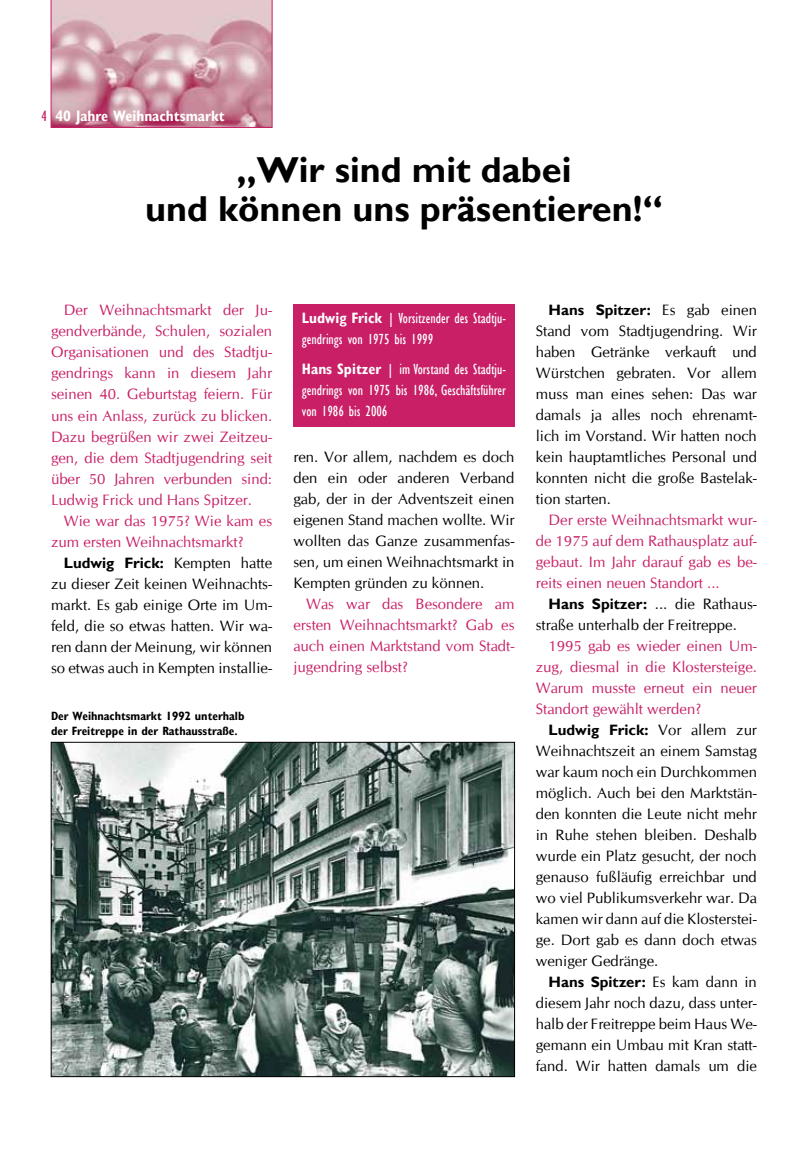
<style>
.page{position:relative;width:808px;height:1149px;background:#fff}
.page>*{position:absolute;margin:0;border:0;box-sizing:border-box;transform-origin:0 0}
.t1{font:700 36px/39px "Gill Sans";color:#000;text-align:center}
.t2{font:15px/21px "CG Omega";color:#000;text-align:justify}
.t3{font:15px/21px "CG Omega";color:#c81f66;text-align:justify}
.t4{font:condensed 15px/21px "Gill Sans";color:#fff}
.t5{font:700 15px "Gill Sans";color:#000}
.t6{font:700 condensed 15px "Gill Sans";color:#fff}
.t7{font:700 condensed 12px/15px "Gill Sans";color:#000}
.s1{font-weight:400;color:#c81f66}
.s2{font-family:"CG Omega";font-weight:400}
.s3{font-weight:700}
.s4{font-family:"Gill Sans";font-weight:700}
</style>
<div class="page">
<svg style="left:51px;top:0;width:221px;height:128px;background:#d1a0ad"></svg>
<div style="left:293px;top:304px;width:221px;height:123px;background:#c81f66"></div>
<img style="left:53px;top:743px;width:460px;height:331px">
<div style="left:51px;top:741px;width:464px;height:335px;border:1px solid #000"></div>
<p class="t6" style="left:41px;top:107px;width:185px"><span class="s1">4</span> 40 Jahre Weihnachtsmarkt</p>
<h1 class="t1" style="left:145px;top:152px;width:519px">„Wir sind mit dabei<br>und können uns präsentieren!“</h1>
<p class="t3" style="left:51px;top:300px;width:223px;text-indent:13px">Der Weihnachtsmarkt der Ju&shy;gendverbände, Schulen, sozialen Organisationen und des Stadtju&shy;gendrings kann in diesem Jahr seinen 40. Geburtstag feiern. Für uns ein Anlass, zurück zu blicken.<br>Dazu begrüßen wir zwei Zeitzeu&shy;gen, die dem Stadtjugendring seit über 50 Jahren verbunden sind:<br>Ludwig Frick und Hans Spitzer.</p>
<p class="t3" style="left:51px;top:510px;width:223px;text-indent:13px">Wie war das 1975? Wie kam es zum ersten Weihnachtsmarkt?</p>
<p class="t5" style="left:64px;top:553px;width:210px">Ludwig Frick: <span class="s2">Kempten hatte</span></p>
<p class="t2" style="left:51px;top:573px;width:223px">zu dieser Zeit keinen Weihnachts&shy;markt. Es gab einige Orte im Um&shy;feld, die so etwas hatten. Wir wa&shy;ren dann der Meinung, wir können so etwas auch in Kempten installie-</p>
<p class="t7" style="left:51px;top:708px;width:195px">Der Weihnachtsmarkt 1992 unterhalb der Freitreppe in der Rathausstraße.</p>
<p class="t4" style="left:302px;top:308px;width:206px"><span class="s3">Ludwig Frick</span> | Vorsitzender des Stadtju&shy;gendrings von 1975 bis 1999</p>
<p class="t4" style="left:302px;top:358px;width:206px;text-align:justify"><span class="s3">Hans Spitzer</span> | im Vorstand des Stadtju&shy;gendrings von 1975 bis 1986, Geschäftsführer von 1986 bis 2006</p>
<p class="t2" style="left:293px;top:446px;width:223px">ren. Vor allem, nachdem es doch den ein oder anderen Verband gab, der in der Adventszeit einen eigenen Stand machen wollte. Wir wollten das Ganze zusammenfas&shy;sen, um einen Weihnachtsmarkt in Kempten gründen zu können.</p>
<p class="t3" style="left:293px;top:593px;width:223px;text-indent:13px">Was war das Besondere am ersten Weihnachtsmarkt? Gab es auch einen Marktstand vom Stadt&shy;jugendring selbst?</p>
<p class="t5" style="left:549px;top:300px;width:210px">Hans Spitzer: <span class="s2">Es gab einen</span></p>
<p class="t2" style="left:536px;top:320px;width:223px">Stand vom Stadtjugendring. Wir haben Getränke verkauft und Würstchen gebraten. Vor allem muss man eines sehen: Das war damals ja alles noch ehrenamt&shy;lich im Vorstand. Wir hatten noch kein hauptamtliches Personal und konnten nicht die große Bastelak&shy;tion starten.</p>
<p class="t3" style="left:536px;top:509px;width:223px;text-indent:13px">Der erste Weihnachtsmarkt wur&shy;de 1975 auf dem Rathausplatz auf&shy;gebaut. Im Jahr darauf gab es be&shy;reits einen neuen Standort ...</p>
<p class="t2" style="left:536px;top:593px;width:223px;text-indent:13px"><span class="s4">Hans Spitzer:</span> ... die Rathaus&shy;straße unterhalb der Freitreppe.</p>
<p class="t3" style="left:536px;top:635px;width:223px;text-indent:13px">1995 gab es wieder einen Um&shy;zug, diesmal in die Klostersteige.<br>Warum musste erneut ein neuer Standort gewählt werden?</p>
<p class="t5" style="left:549px;top:720px;width:210px">Ludwig Frick: <span class="s2">Vor allem zur</span></p>
<p class="t2" style="left:536px;top:740px;width:223px">Weihnachtszeit an einem Samstag war kaum noch ein Durchkommen möglich. Auch bei den Marktstän&shy;den konnten die Leute nicht mehr in Ruhe stehen bleiben. Deshalb wurde ein Platz gesucht, der noch genauso fußläufig erreichbar und wo viel Publikumsverkehr war. Da kamen wir dann auf die Klosterstei&shy;ge. Dort gab es dann doch etwas weniger Gedränge.</p>
<p class="t5" style="left:549px;top:972px;width:210px">Hans Spitzer: <span class="s2">Es kam dann in</span></p>
<p class="t2" style="left:536px;top:992px;width:223px">diesem Jahr noch dazu, dass unter&shy;halb der Freitreppe beim Haus We&shy;gemann ein Umbau mit Kran statt&shy;fand. Wir hatten damals um die</p>
</div>
